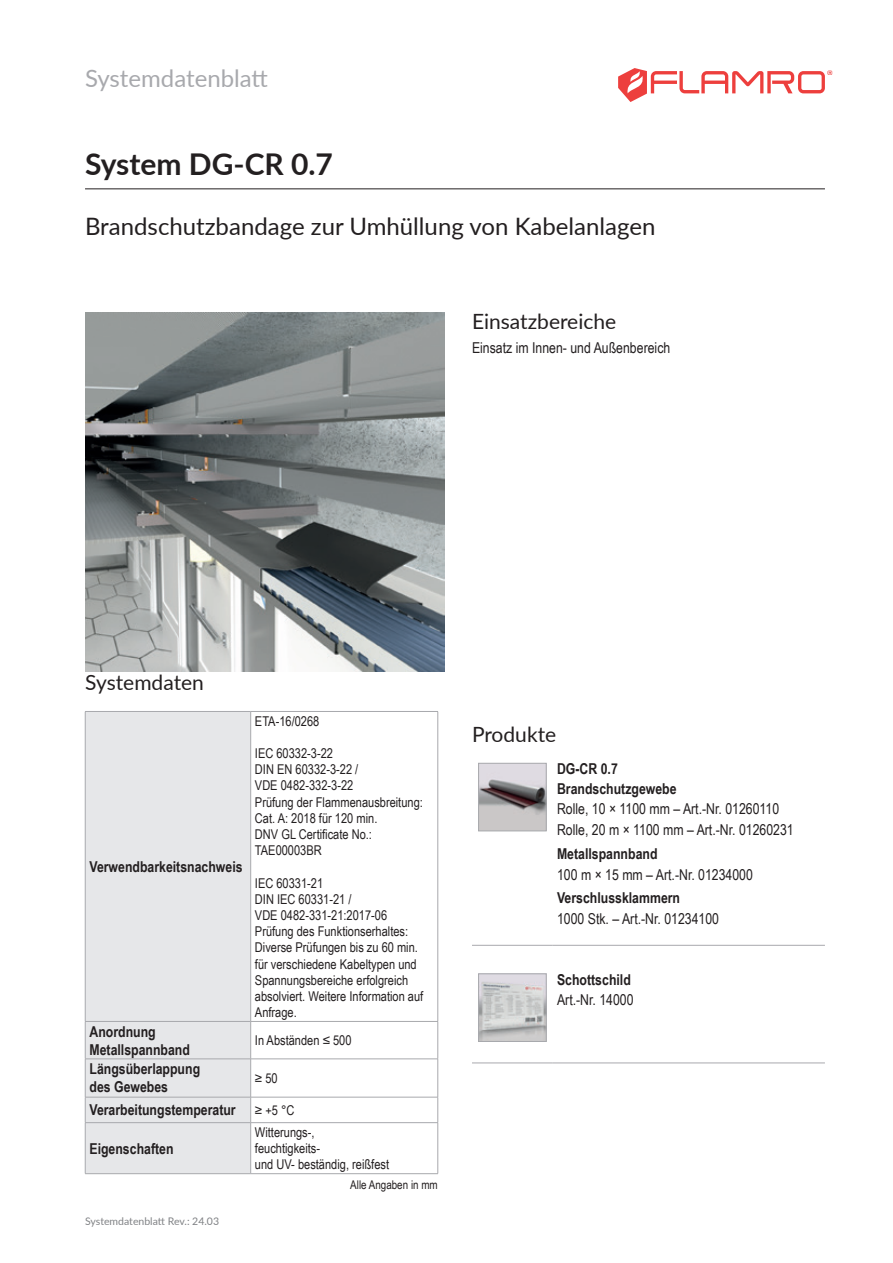
<style>
.page{position:relative;width:893px;height:1263px;background:#fff}
.page>*{position:absolute;margin:0;border:0;box-sizing:border-box;transform-origin:0 0}
.t1{font:700 30px "Lato";color:#231f20}
.t2{font:24px "Lato";color:#231f20}
.t3{font:24px "Lato";color:#a8a9ad}
.t4{font:21px "Lato";color:#231f20}
.t5{font:700 15px/18px "Arial Narrow";color:#231f20}
.t6{font:15px/20.7px "Arial Narrow";color:#231f20}
.t7{font:13.5px/16.2px "Arial Narrow";color:#231f20}
.t8{font:12px "Arial Narrow";color:#231f20}
.t9{font:10.5px "Lato";color:#808285}
</style>
<div class="page">
<svg style="left:618px;top:68px;width:214px;height:34px"></svg>
<hr style="left:85px;top:188px;width:740px;height:1px;background:#231f20">
<img style="left:85px;top:313px;width:359px;height:359px">
<div style="left:86px;top:712px;width:164px;height:461px;background:#e6e7e9"></div>
<svg style="left:251px;top:712px;width:187px;height:461px"></svg>
<hr style="left:250px;top:1022px;width:1px;height:37px;background:#a8a9ad">
<hr style="left:438px;top:1022px;width:1px;height:37px;background:#a8a9ad">
<hr style="left:85px;top:1058px;width:166px;height:1px;background:#a8a9ad">
<hr style="left:251px;top:1058px;width:187px;height:1px;background:#a8a9ad">
<hr style="left:250px;top:1059px;width:1px;height:38px;background:#a8a9ad">
<hr style="left:438px;top:1059px;width:1px;height:38px;background:#a8a9ad">
<hr style="left:85px;top:1097px;width:166px;height:1px;background:#a8a9ad">
<hr style="left:251px;top:1097px;width:187px;height:1px;background:#a8a9ad">
<svg style="left:250px;top:1097px;width:1px;height:25px"></svg>
<svg style="left:438px;top:1097px;width:1px;height:25px"></svg>
<hr style="left:85px;top:1122px;width:166px;height:1px;background:#a8a9ad">
<hr style="left:251px;top:1122px;width:187px;height:1px;background:#a8a9ad">
<hr style="left:250px;top:1123px;width:1px;height:50px;background:#a8a9ad">
<hr style="left:438px;top:1123px;width:1px;height:50px;background:#a8a9ad">
<hr style="left:251px;top:1173px;width:187px;height:1px;background:#a8a9ad">
<hr style="left:85px;top:1022px;width:1px;height:37px;background:#a8a9ad">
<hr style="left:85px;top:1059px;width:1px;height:38px;background:#a8a9ad">
<svg style="left:85px;top:1097px;width:1px;height:25px"></svg>
<hr style="left:85px;top:1123px;width:1px;height:50px;background:#a8a9ad">
<hr style="left:85px;top:1173px;width:166px;height:1px;background:#a8a9ad">
<hr style="left:85px;top:711px;width:166px;height:1px;background:#a8a9ad">
<hr style="left:85px;top:712px;width:1px;height:309px;background:#a8a9ad">
<hr style="left:85px;top:1021px;width:166px;height:1px;background:#a8a9ad">
<hr style="left:251px;top:711px;width:187px;height:1px;background:#a8a9ad">
<hr style="left:250px;top:712px;width:1px;height:309px;background:#a8a9ad">
<hr style="left:438px;top:712px;width:1px;height:309px;background:#a8a9ad">
<hr style="left:251px;top:1021px;width:187px;height:1px;background:#a8a9ad">
<hr style="left:472px;top:945px;width:81px;height:1px;background:#a8a9ad">
<hr style="left:553px;top:945px;width:272px;height:1px;background:#a8a9ad">
<img style="left:480px;top:765px;width:64px;height:64px">
<div style="left:478px;top:763px;width:68px;height:68px;border:1px solid #a8a9ad"></div>
<hr style="left:472px;top:1063px;width:81px;height:1px;background:#a8a9ad">
<hr style="left:553px;top:1063px;width:272px;height:1px;background:#a8a9ad">
<img style="left:480px;top:976px;width:64px;height:64px">
<div style="left:478px;top:974px;width:68px;height:68px;border:1px solid #a8a9ad"></div>
<h2 class="t3" style="left:85px;top:61px;width:184px">Systemdatenblatt</h2>
<h1 class="t1" style="left:85px;top:142px;width:249px">System DG-CR 0.7</h1>
<h2 class="t2" style="left:85px;top:209px;width:572px">Brandschutzbandage zur Umhüllung von Kabelanlagen</h2>
<h3 class="t4" style="left:472px;top:307px;width:146px">Einsatzbereiche</h3>
<p class="t6" style="left:472px;top:337px;width:200px">Einsatz im Innen- und Außenbereich</p>
<h3 class="t4" style="left:85px;top:667px;width:120px">Systemdaten</h3>
<p class="t5" style="left:89px;top:857px;width:155px">Verwendbarkeitsnachweis</p>
<p class="t7" style="left:255px;top:712px;width:66px">ETA-16/0268</p>
<p class="t7" style="left:255px;top:745px;width:169px">IEC 60332-3-22<br>DIN EN 60332-3-22 /<br>VDE 0482-332-3-22<br>Prüfung der Flammenausbreitung:<br>Cat. A: 2018 für 120 min.<br>DNV GL Certificate No.:<br>TAE00003BR</p>
<p class="t7" style="left:255px;top:874px;width:170px">IEC 60331-21<br>DIN IEC 60331-21 /<br>VDE 0482-331-21:2017-06<br>Prüfung des Funktionserhaltes:<br>Diverse Prüfungen bis zu 60 min. für verschiedene Kabeltypen und<br>Spannungsbereiche erfolgreich absolviert. Weitere Information auf<br>Anfrage.</p>
<p class="t5" style="left:89px;top:1021px;width:102px">Anordnung<br>Metallspannband</p>
<p class="t7" style="left:255px;top:1032px;width:98px">In Abständen ≤ 500</p>
<p class="t5" style="left:89px;top:1059px;width:112px">Längsüberlappung des Gewebes</p>
<p class="t7" style="left:255px;top:1069px;width:24px">≥ 50</p>
<p class="t5" style="left:89px;top:1100px;width:148px">Verarbeitungstemperatur</p>
<p class="t7" style="left:255px;top:1101px;width:41px">≥ +5 °C</p>
<p class="t5" style="left:89px;top:1138px;width:86px">Eigenschaften</p>
<p class="t7" style="left:255px;top:1123px;width:136px">Witterungs-,<br>feuchtigkeits-<br>und UV- beständig, reißfest</p>
<p class="t8" style="left:350px;top:1176px;width:89px">Alle Angaben in mm</p>
<p class="t9" style="left:85px;top:1213px;width:136px">Systemdatenblatt Rev.: 24.03</p>
<h3 class="t4" style="left:472px;top:719px;width:86px">Produkte</h3>
<p class="t5" style="left:557px;top:758px;width:121px;line-height:19.5px">DG-CR 0.7<br>Brandschutzgewebe</p>
<p class="t6" style="left:557px;top:798px;width:238px">Rolle, 10 × 1100 mm – Art.-Nr. 01260110<br>Rolle, 20 m × 1100 mm – Art.-Nr. 01260231</p>
<p class="t5" style="left:557px;top:844px;width:102px">Metallspannband</p>
<p class="t6" style="left:557px;top:863px;width:197px">100 m × 15 mm – Art.-Nr. 01234000</p>
<p class="t5" style="left:557px;top:888px;width:125px">Verschlussklammern</p>
<p class="t6" style="left:557px;top:908px;width:164px">1000 Stk. – Art.-Nr. 01234100</p>
<p class="t5" style="left:557px;top:969px;width:75px">Schottschild</p>
<p class="t6" style="left:557px;top:989px;width:78px">Art.-Nr. 14000</p>
</div>
